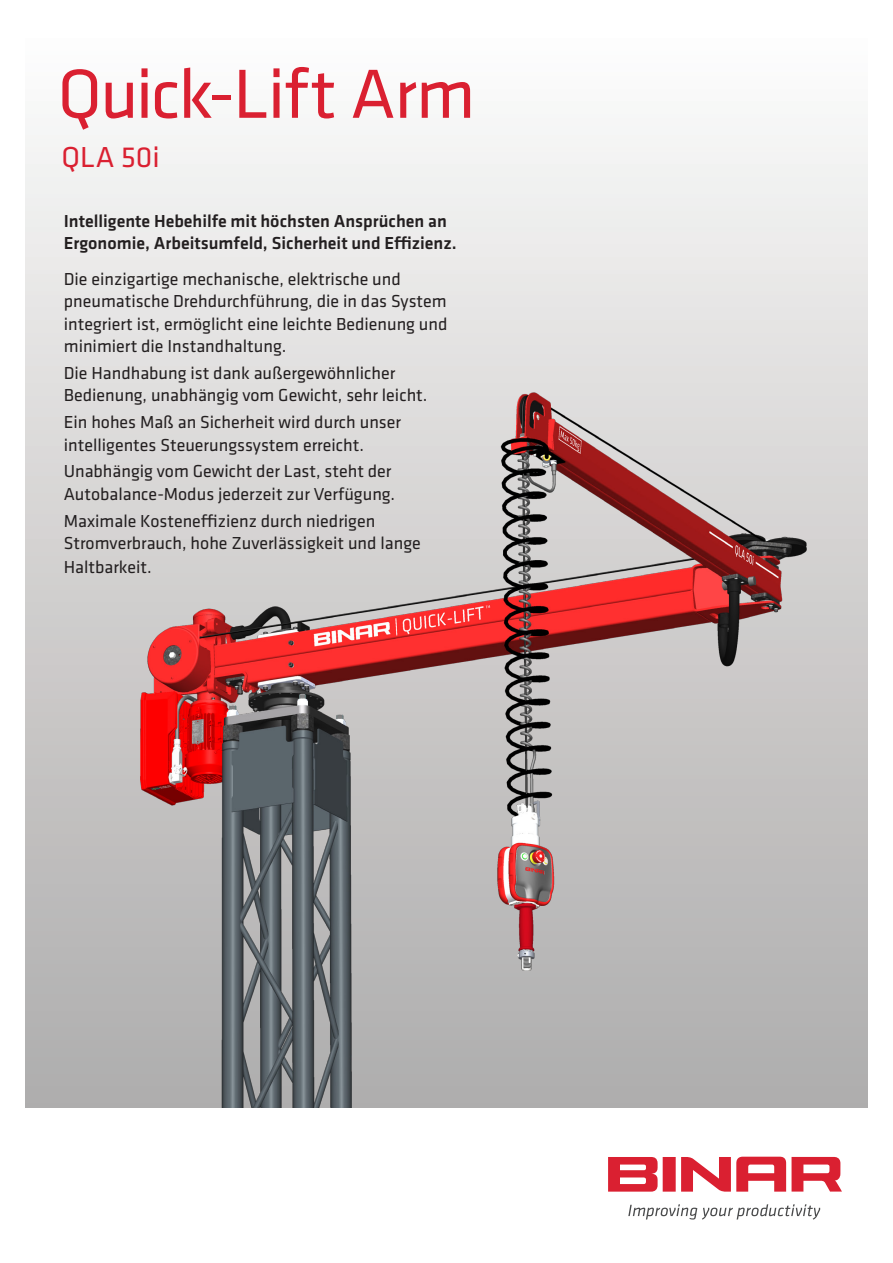
<style>
.page{position:relative;width:893px;height:1263px;background:#fff}
.page>*{position:absolute;margin:0;border:0;box-sizing:border-box;transform-origin:0 0}
.Title_Product_Page1{font:72px "Klavika";letter-spacing:-.025em;color:#da2031}
.Title_Area_Page1{font:30px "Klavika";color:#da2031}
.Teaser_Page1{font:18px/22.5px "Klavika";color:#231f20}
.Teaser_Page1-2{font:500 18px/22.5px "Klavika";color:#231f20}
</style>
<div class="page">
<div style="left:26px;top:26px;width:841px;height:1082px;background:linear-gradient(to bottom,#fcfcfb,#acaaaa)"></div>
<div style="left:663px;top:1157px;width:13px;height:34px;background:#da2031"></div>
<svg style="left:608px;top:1157px;width:50px;height:34px"></svg>
<svg style="left:681px;top:1157px;width:161px;height:34px"></svg>
<svg style="left:628px;top:1204px;width:192px;height:15px"></svg>
<img style="left:79px;top:347px;width:759px;height:761px">
<p class="Title_Product_Page1" style="left:57px;top:55px;width:420px">Quick-Lift Arm</p>
<p class="Title_Area_Page1" style="left:62px;top:141px;width:100px">QLA 50i</p>
<p class="Teaser_Page1-2" style="left:64px;top:210px;width:394px">Intelligente Hebehilfe mit höchsten Ansprüchen an<br>Ergonomie, Arbeitsumfeld, Sicherheit und Effizienz.</p>
<p class="Teaser_Page1" style="left:64px;top:268px;width:385px">Die einzigartige mechanische, elektrische und pneumatische Drehdurchführung, die in das System integriert ist, ermöglicht eine leichte Bedienung und minimiert die Instandhaltung.</p>
<p class="Teaser_Page1" style="left:64px;top:362px;width:365px">Die Handhabung ist dank außergewöhnlicher<br>Bedienung, unabhängig vom Gewicht, sehr leicht.</p>
<p class="Teaser_Page1" style="left:64px;top:411px;width:339px">Ein hohes Maß an Sicherheit wird durch unser intelligentes Steuerungssystem erreicht.</p>
<p class="Teaser_Page1" style="left:64px;top:460px;width:333px">Unabhängig vom Gewicht der Last, steht der<br>Autobalance-Modus jederzeit zur Verfügung.</p>
<p class="Teaser_Page1" style="left:64px;top:509px;width:359px;line-height:23.2px">Maximale Kosteneffizienz durch niedrigen<br>Stromverbrauch, hohe Zuverlässigkeit und lange<br>Haltbarkeit.</p>
</div>
